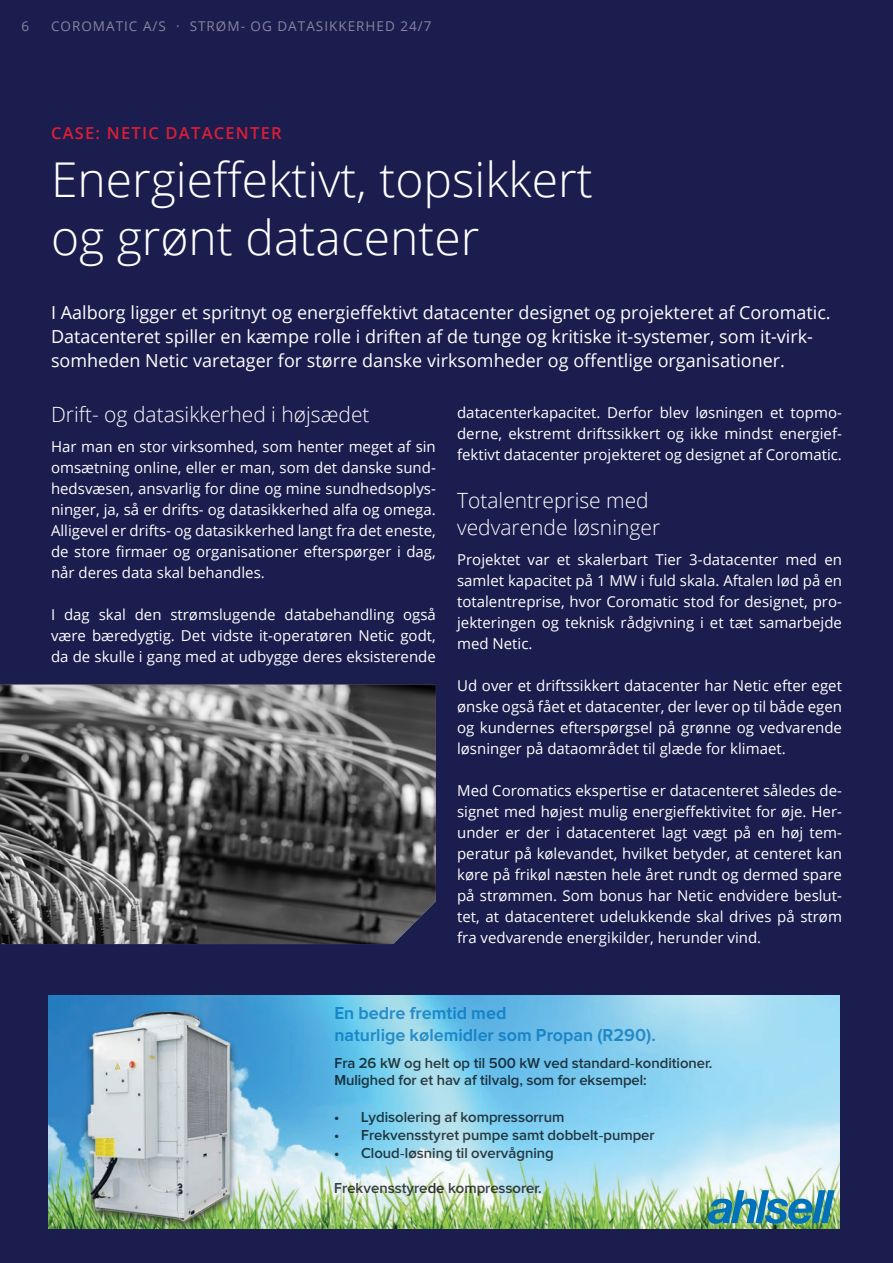
<style>
.page{position:relative;width:893px;height:1263px;background:#1a1d4e}
.page>*{position:absolute;margin:0;border:0;box-sizing:border-box;transform-origin:0 0}
.t1{font:300 48px/57.6px "Open Sans";color:#fff}
.M1{font:300 21px/27px "Open Sans";color:#fff}
.U1{font:18px/24px "Open Sans";color:#fff}
.t2{font:700 18px/21.6px "Ahlsell Sans";color:#0072bc}
.t3{font:600 16.5px "Open Sans";letter-spacing:.075em;color:#dc1d36}
.P1{font:15px/21px "Open Sans";color:#fff;text-align:justify}
.t4{font:600 15px/17px "Ahlsell Sans";color:#000205}
.t5{font:13.5px "Open Sans";letter-spacing:.075em;color:#89849e}
.s1{font-family:"Minion Pro";font-weight:700}
.s2{color:#2b292a}
</style>
<div class="page">
<img style="left:0;top:685px;width:436px;height:259px">
<img style="left:49px;top:995px;width:791px;height:234px">
<img style="left:61px;top:996px;width:206px;height:233px">
<img style="left:708px;top:1190px;width:127px;height:34px">
<p class="t5" style="left:22px;top:17px;width:9px">6</p>
<p class="t5" style="left:51px;top:17px;width:382px">COROMATIC A/S · STRØM- OG DATASIKKERHED 24/7</p>
<h4 class="t3" style="left:51px;top:122px;width:232px">CASE: NETIC DATACENTER</h4>
<h1 class="t1" style="left:51px;top:149px;width:543px">Energieffektivt, topsikkert og grønt datacenter</h1>
<p class="U1" style="left:51px;top:300px;width:781px">I Aalborg ligger et spritnyt og energieffektivt datacenter designet og projekteret af Coromatic.<br>Datacenteret spiller en kæmpe rolle i driften af de tunge og kritiske it-systemer, som it-virk&shy;somheden Netic varetager for større danske virksomheder og offentlige organisationer.</p>
<p class="M1" style="left:51px;top:401px;width:320px">Drift- og datasikkerhed i højsædet</p>
<p class="P1" style="left:51px;top:435px;width:386px">Har man en stor virksomhed, som henter meget af sin omsætning online, eller er man, som det danske sund&shy;hedsvæsen, ansvarlig for dine og mine sundhedsoplys&shy;ninger, ja, så er drifts- og datasikkerhed alfa og omega.<br>Alligevel er drifts- og datasikkerhed langt fra det eneste, de store firmaer og organisationer efterspørger i dag, når deres data skal behandles.</p>
<p class="P1" style="left:51px;top:603px;width:386px">I dag skal den strømslugende databehandling også være bæredygtig. Det vidste it-operatøren Netic godt, da de skulle i gang med at udbygge deres eksisterende</p>
<p class="P1" style="left:457px;top:402px;width:386px">datacenterkapacitet. Derfor blev løsningen et topmo&shy;derne, ekstremt driftssikkert og ikke mindst energief&shy;fektivt datacenter projekteret og designet af Coromatic.</p>
<p class="M1" style="left:457px;top:486px;width:205px">Totalentreprise med vedvarende løsninger</p>
<p class="P1" style="left:457px;top:548px;width:386px">Projektet var et skalerbart Tier 3-datacenter med en samlet kapacitet på 1 MW i fuld skala. Aftalen lød på en totalentreprise, hvor Coromatic stod for designet, pro&shy;jekteringen og teknisk rådgivning i et tæt samarbejde med Netic.</p>
<p class="P1" style="left:457px;top:674px;width:386px">Ud over et driftssikkert datacenter har Netic efter eget ønske også fået et datacenter, der lever op til både egen og kundernes efterspørgsel på grønne og vedvarende løsninger på dataområdet til glæde for klimaet.</p>
<p class="P1" style="left:457px;top:779px;width:386px">Med Coromatics ekspertise er datacenteret således de&shy;signet med højest mulig energieffektivitet for øje. Her&shy;under er der i datacenteret lagt vægt på en høj tem&shy;peratur på kølevandet, hvilket betyder, at centeret kan køre på frikøl næsten hele året rundt og dermed spare på strømmen. Som bonus har Netic endvidere beslut&shy;tet, at datacenteret udelukkende skal drives på strøm fra vedvarende energikilder, herunder vind.</p>
<p class="t2" style="left:334px;top:1002px;width:323px">En bedre fremtid med<br>naturlige kølemidler som Propan (R290).</p>
<p class="t4" style="left:334px;top:1054px;width:380px">Fra 26 kW og helt op til 500 kW ved standard<span class="s1">-</span>konditioner.<br>Mulighed for et hav af tilvalg, som for eksempel:</p>
<p class="t4" style="left:334px;top:1108px;width:232px">• Lydisolering af kompressorrum</p>
<p class="t4" style="left:334px;top:1126px;width:322px">• Frekvensstyret pumpe samt dobbelt<span class="s1">-</span>pumper</p>
<p class="t4" style="left:334px;top:1144px;width:221px">• Cloud<span class="s1">-</span>løsning til overvågning</p>
<p class="t4" style="left:334px;top:1179px;width:209px">Frekvensstyre <span class="s2">de</span> kompressorer.</p>
</div>
